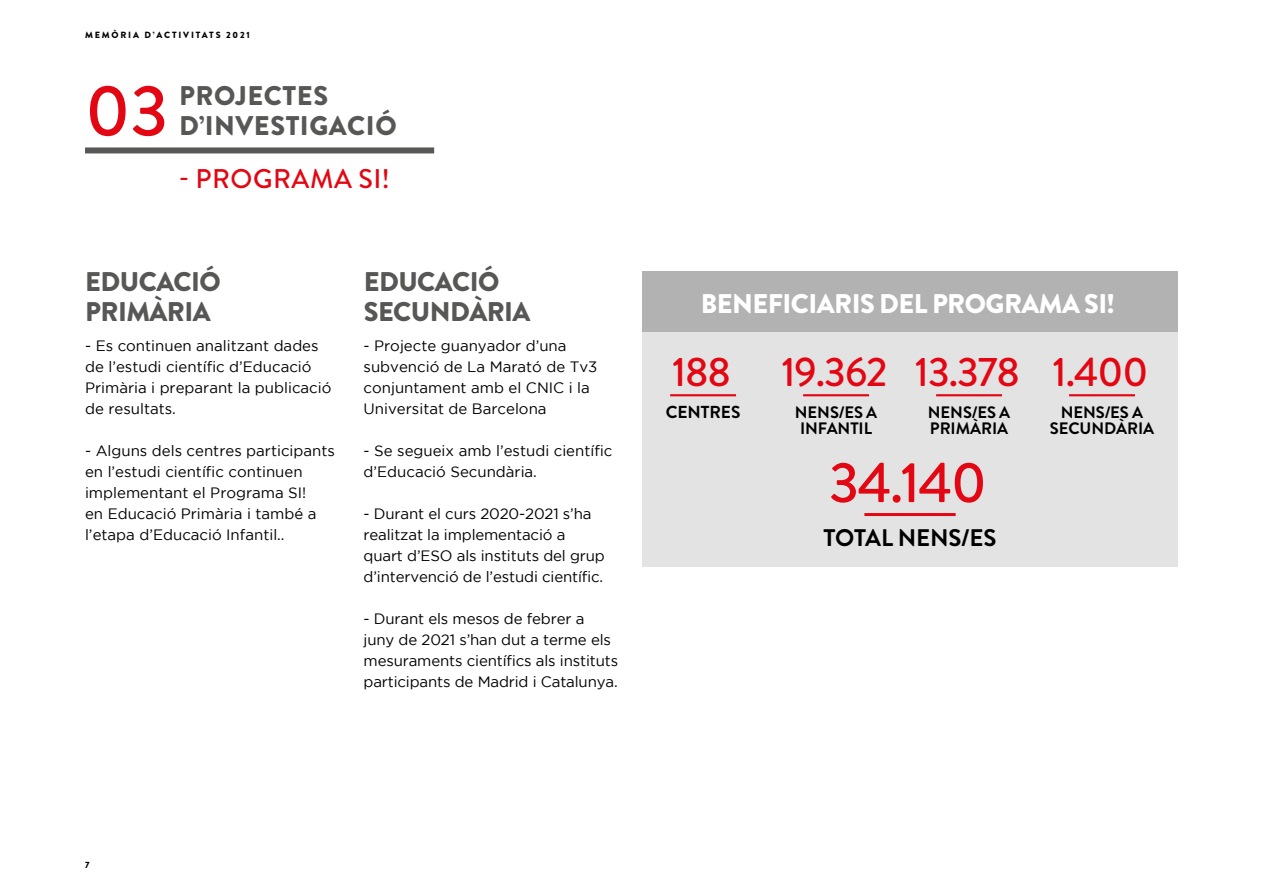
<style>
.page{position:relative;width:1263px;height:893px;background:#fff}
.page>*{position:absolute;margin:0;border:0;box-sizing:border-box;transform-origin:0 0}
.t1{font:500 72px "Brandon Grotesque";color:#e30613}
.t2{font:500 57px "Brandon Grotesque";color:#e30613}
.t3{font:500 41.1px "Brandon Grotesque";letter-spacing:-.025em;color:#e30613}
.t4{font:900 27px/30px "Brandon Grotesque";letter-spacing:-.02em;color:#575756}
.t5{font:900 27px "Brandon Grotesque";letter-spacing:-.02em;color:#fff}
.t6{font:900 27px/30px "Brandon Grotesque";letter-spacing:.02em;color:#575756}
.t7{font:500 27px "Brandon Grotesque";letter-spacing:.02em;color:#e30613}
.t8{font:700 24px "Brandon Grotesque";letter-spacing:-.005em;color:#000}
.t9{font:700 17.4px "Brandon Grotesque";letter-spacing:-.005em;color:#000}
.t10{font:700 16.5px/16.5px "Brandon Grotesque";letter-spacing:-.005em;color:#000;text-align:center}
.t11{font:15px/21px "Gotham";color:#000}
.t12{font:900 9px "Brandon Grotesque";letter-spacing:.2em;color:#000}
</style>
<div class="page">
<div style="left:85px;top:147px;width:349px;height:6px;background:#575756"></div>
<div style="left:642px;top:272px;width:536px;height:60px;background:#b3b2b2"></div>
<div style="left:642px;top:332px;width:536px;height:234px;background:#e3e3e3"></div>
<hr style="left:670px;top:394px;width:66px;height:2px;background:#e30613">
<hr style="left:936px;top:394px;width:66px;height:2px;background:#e30613">
<hr style="left:864px;top:513px;width:92px;height:3px;background:#e30613">
<hr style="left:1069px;top:394px;width:66px;height:2px;background:#e30613">
<hr style="left:803px;top:394px;width:66px;height:2px;background:#e30613">
<p class="t12" style="left:85px;top:29px;width:166px">MEMÒRIA D’ACTIVITATS 2021</p>
<h1 class="t1" style="left:85px;top:61px;width:85px">03</h1>
<h3 class="t6" style="left:179px;top:81px;width:219px">PROJECTES<br>D’INVESTIGACIÓ</h3>
<h3 class="t7" style="left:179px;top:160px;width:212px">- PROGRAMA SI!</h3>
<h3 class="t4" style="left:85px;top:267px;width:137px">EDUCACIÓ<br>PRIMÀRIA</h3>
<h3 class="t4" style="left:364px;top:267px;width:168px">EDUCACIÓ<br>SECUNDÀRIA</h3>
<p class="t11" style="left:85px;top:335px;width:248px">- Es continuen analitzant dades de l’estudi científic d’Educació<br>Primària i preparant la publicació de resultats.</p>
<p class="t11" style="left:85px;top:440px;width:251px">- Alguns dels centres participants en l’estudi científic continuen implementant el Programa SI!<br>en Educació Primària i també a l’etapa d’Educació Infantil..</p>
<p class="t11" style="left:364px;top:335px;width:235px">- Projecte guanyador d’una subvenció de La Marató de Tv3 conjuntament amb el CNIC i la<br>Universitat de Barcelona</p>
<p class="t11" style="left:364px;top:440px;width:250px">- Se segueix amb l’estudi científic d’Educació Secundària.</p>
<p class="t11" style="left:364px;top:503px;width:243px">- Durant el curs 2020-2021 s’ha realitzat la implementació a quart d’ESO als instituts del grup d’intervenció de l’estudi científic.</p>
<p class="t11" style="left:364px;top:608px;width:256px">- Durant els mesos de febrer a juny de 2021 s’han dut a terme els mesuraments científics als instituts participants de Madrid i Catalunya.</p>
<h3 class="t5" style="left:701px;top:284px;width:416px">BENEFICIARIS DEL PROGRAMA SI!</h3>
<h3 class="t3" style="left:672px;top:344px;width:61px">188</h3>
<p class="t9" style="left:666px;top:400px;width:76px">CENTRES</p>
<h3 class="t3" style="left:781px;top:344px;width:108px">19.362</h3>
<p class="t10" style="left:795px;top:404px;width:84px">NENS/ES A<br>INFANTIL</p>
<h3 class="t3" style="left:915px;top:344px;width:107px">13.378</h3>
<p class="t10" style="left:928px;top:404px;width:84px;text-align:left">NENS/ES A<br>PRIMÀRIA</p>
<h2 class="t2" style="left:829px;top:443px;width:159px">34.140</h2>
<h3 class="t8" style="left:823px;top:521px;width:174px">TOTAL NENS/ES</h3>
<h3 class="t3" style="left:1052px;top:344px;width:97px">1.400</h3>
<p class="t10" style="left:1050px;top:404px;width:106px">NENS/ES A<br>SECUNDÀRIA</p>
<p class="t12" style="left:85px;top:858px;width:6px">7</p>
</div>
